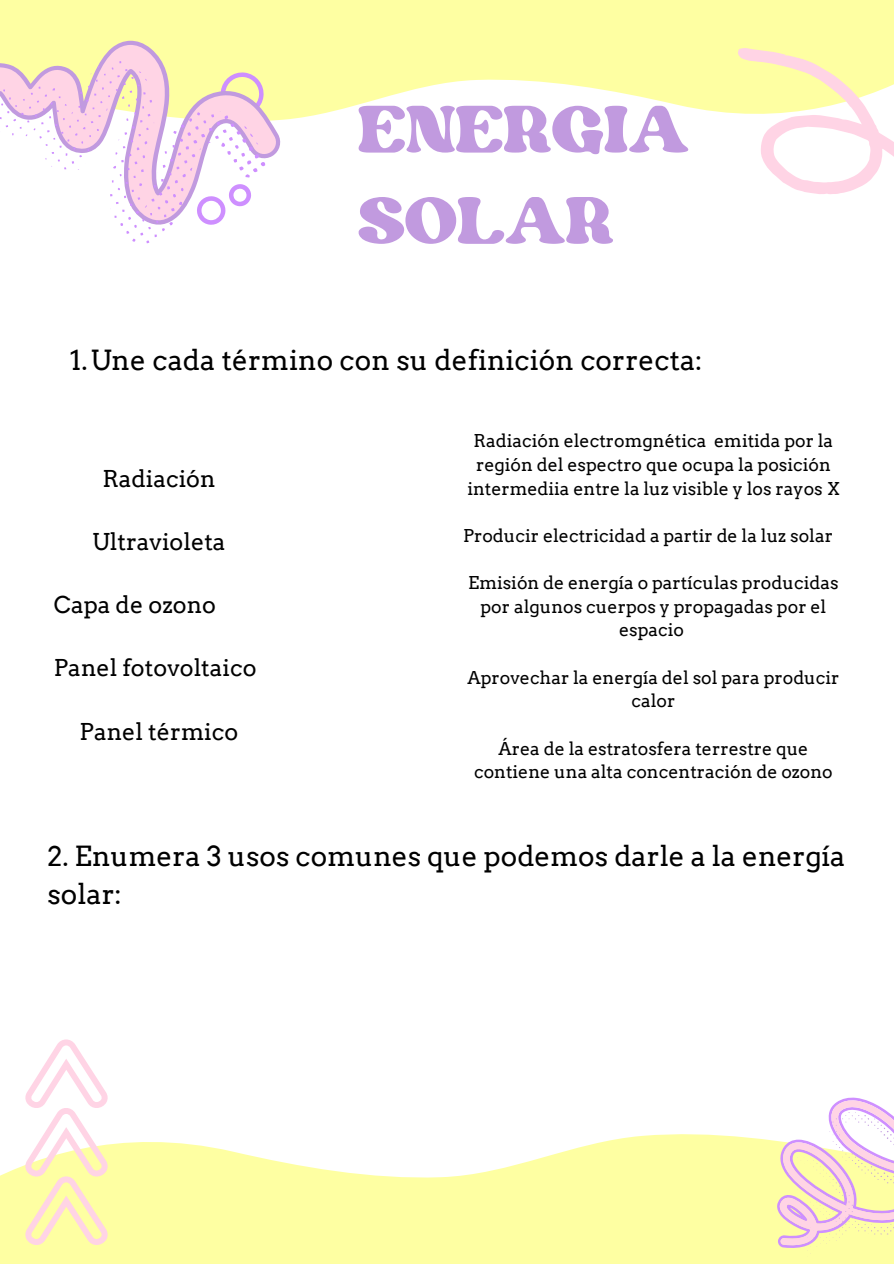
<style>
.page{position:relative;width:894px;height:1264px;background:#fff}
.page>*{position:absolute;margin:0;border:0;box-sizing:border-box;transform-origin:0 0}
.t1{font:93.3px/91.2px "Margin";letter-spacing:.01em;color:#c19adf}
.t2{font:27.75px/38.2px "Arvo";color:#000}
.t3{font:23.25px "Arvo";color:#000}
.t4{font:17.7px/23.7px "Arvo";color:#000;text-align:center}
</style>
<div class="page">
<svg style="left:265px;top:0;width:628px;height:120px;fill:#feffa2"></svg>
<svg style="left:737px;top:48px;width:156px;height:146px"></svg>
<div style="left:0;top:0;width:265px;height:41px;background:#feffa2"></div>
<svg style="left:0;top:41px;width:282px;height:124px;background:#faf3b1"></svg>
<svg style="left:0;top:61px;width:265px;height:182px"></svg>
<svg style="left:0;top:1134px;width:893px;height:129px;fill:#feffa2"></svg>
<svg style="left:776px;top:1097px;width:117px;height:162px"></svg>
<svg style="left:25px;top:1039px;width:83px;height:205px"></svg>
<p class="t1" style="left:358px;top:85px;width:331px">ENERGIA<br>SOLAR</p>
<p class="t2" style="left:70px;top:341px;width:634px">1.Une cada término con su definición correcta:</p>
<p class="t3" style="left:102px;top:465px;width:115px">Radiación</p>
<p class="t3" style="left:92px;top:528px;width:135px">Ultravioleta</p>
<p class="t3" style="left:54px;top:591px;width:164px">Capa de ozono</p>
<p class="t3" style="left:54px;top:654px;width:204px">Panel fotovoltaico</p>
<p class="t3" style="left:80px;top:717px;width:160px">Panel térmico</p>
<p class="t4" style="left:467px;top:429px;width:373px">Radiación electromgnética emitida por la región del espectro que ocupa la posición intermediia entre la luz visible y los rayos X</p>
<p class="t4" style="left:463px;top:523px;width:371px">Producir electricidad a partir de la luz solar</p>
<p class="t4" style="left:468px;top:571px;width:372px">Emisión de energía o partículas producidas por algunos cuerpos y propagadas por el espacio</p>
<p class="t4" style="left:467px;top:665px;width:373px">Aprovechar la energía del sol para producir calor</p>
<p class="t4" style="left:474px;top:736px;width:360px">Área de la estratosfera terrestre que contiene una alta concentración de ozono</p>
<p class="t2" style="left:47px;top:836px;width:799px">2. Enumera 3 usos comunes que podemos darle a la energía solar:</p>
</div>
